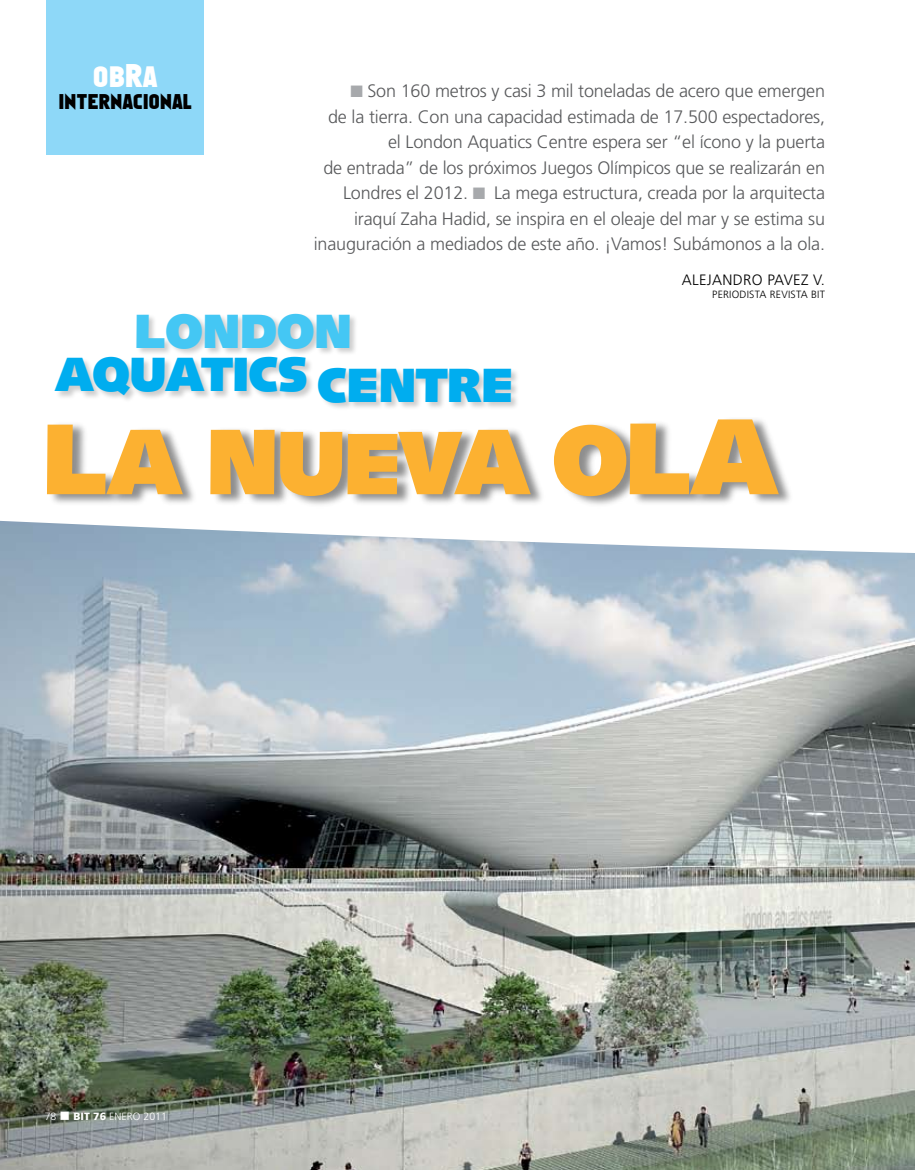
<style>
.page{position:relative;width:915px;height:1170px;background:#fff}
.page>*{position:absolute;margin:0;border:0;box-sizing:border-box;transform-origin:0 0}
.t1{font:900 93px "Syntax";color:#fcb131}
.t2{font:900 48px "Syntax";letter-spacing:-.01em;color:#00adef}
.t3{font:900 48px "Syntax";color:#44c7f4}
.t4{font:27px "Faktos";color:#fff}
.t5{font:19.5px "Faktos";letter-spacing:.02em;color:#000}
.t6{font:300 18px/25.5px "Frutiger";letter-spacing:-.01em;color:#58595b;text-align:right}
.t7{font:300 15px "Frutiger";letter-spacing:.02em;color:#000}
.t8{font:300 10.5px "Frutiger";letter-spacing:.02em;color:#000}
.t9{font:300 10.5px "Frutiger";letter-spacing:.005em;color:#fff}
.s1{font-size:30px}
.s2{color:#a7a9ac}
.s3{font-size:100.5px}
.s4{font-size:90px}
.s5{font-size:87px}
.s6{font-size:97.5px}
.s7{font-size:102px}
.s8{font-size:108px}
.s9{font-weight:900}
</style>
<div class="page">
<img style="left:0;top:572px;width:914px;height:597px">
<div style="left:54px;top:312px;width:467px;height:99px;background:#000;opacity:.2"></div>
<div style="left:46px;top:0;width:157px;height:154px;background:#8ed8f8"></div>
<div style="left:47px;top:416px;width:747px;height:92px;background:#000;opacity:.45"></div>
<svg style="left:0;top:502px;width:914px;height:70px"></svg>
<h3 class="t4" style="left:93px;top:61px;width:65px">OB<span class="s1">R</span>A</h3>
<p class="t5" style="left:59px;top:90px;width:134px">INTERNACIONAL</p>
<p class="t6" style="left:313px;top:78px;width:512px"><span class="s2">■</span> Son 160 metros y casi 3 mil toneladas de acero que emergen<br>de la tierra. Con una capacidad estimada de 17.500 espectadores, el London Aquatics Centre espera ser “el ícono y la puerta<br>de entrada” de los próximos Juegos Olímpicos que se realizarán en Londres el 2012. <span class="s2">■</span> La mega estructura, creada por la arquitecta iraquí Zaha Hadid, se inspira en el oleaje del mar y se estima su inauguración a mediados de este año. ¡Vamos! Subámonos a la ola.</p>
<p class="t7" style="left:681px;top:271px;width:144px">Alejandro Pavez V.</p>
<p class="t8" style="left:712px;top:289px;width:114px">Periodista Revista BiT</p>
<h2 class="t3" style="left:135px;top:302px;width:219px">LONDON</h2>
<h2 class="t2" style="left:54px;top:346px;width:460px">AQUATICS CENTRE</h2>
<h1 class="t1" style="left:43px;top:406px;width:737px"><span class="s3">L</span>A N<span class="s4">U</span><span class="s5">E</span><span class="s4">V</span>A <span class="s6">O</span><span class="s7">L</span><span class="s8">A</span></h1>
<p class="t9" style="left:45px;top:1109px;width:124px">78 ■ <span class="s9">BIT 76</span> enero 2011</p>
</div>
